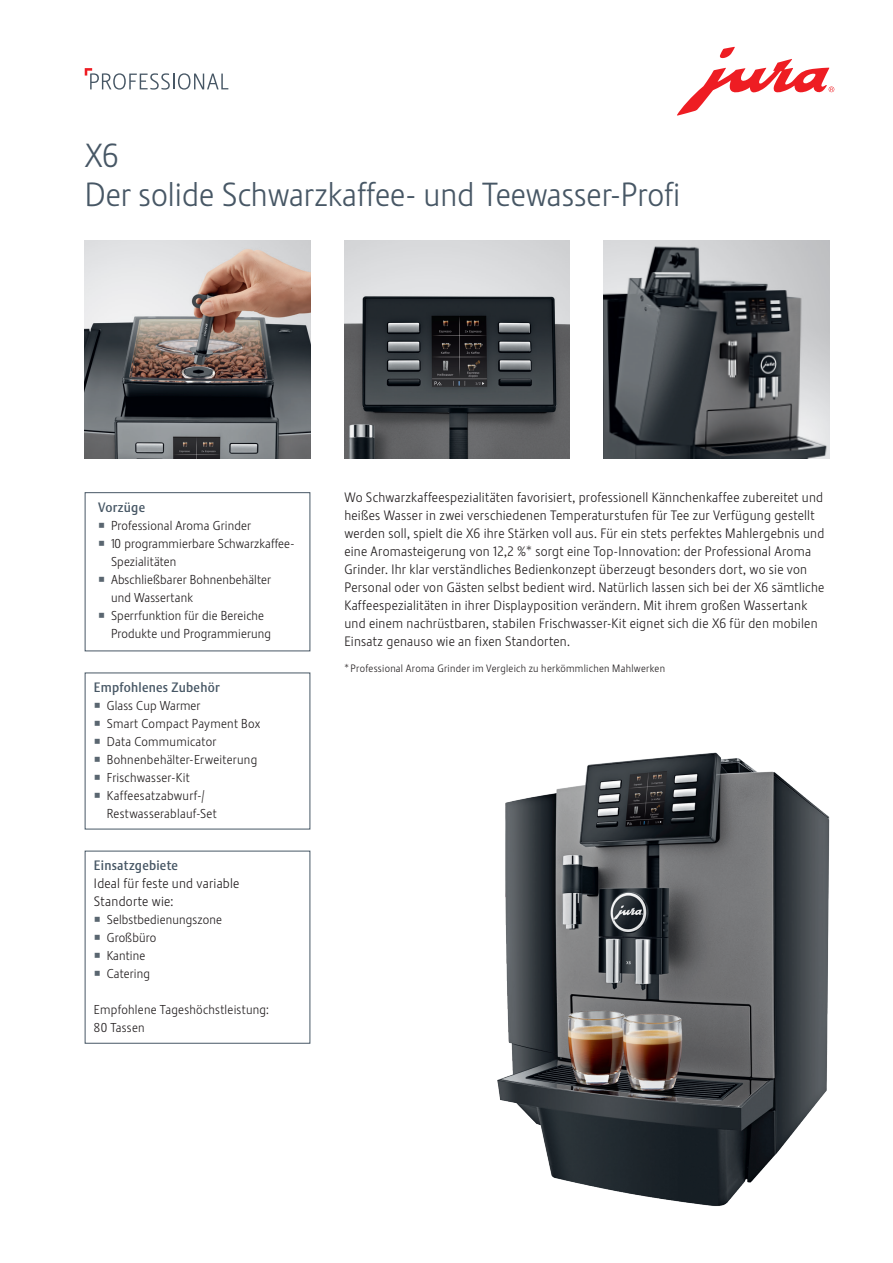
<style>
.page{position:relative;width:893px;height:1263px;background:#fff}
.page>*{position:absolute;margin:0;border:0;box-sizing:border-box;transform-origin:0 0}
.t1{font:33px/39px "Stalemate Pro 2 J Light";color:#475765}
.t2{font:13.5px/18px "Stalemate Pro 2 J Light";letter-spacing:.02em;color:#231f20}
.t3{font:13.5px "Stalemate Pro 2 J Medium";letter-spacing:.02em;color:#475765}
.t4{font:12.75px/18px "Stalemate Pro 2 J Light";letter-spacing:.01em;color:#231f20}
.t5{font:10.5px "Stalemate Pro 2 J Light";letter-spacing:.025em;color:#231f20}
</style>
<div class="page">
<svg style="left:677px;top:47px;width:157px;height:68px"></svg>
<img style="left:85px;top:240px;width:225px;height:218px">
<img style="left:344px;top:240px;width:225px;height:218px">
<img style="left:603px;top:240px;width:226px;height:218px">
<img style="left:497px;top:752px;width:333px;height:454px">
<div style="left:85px;top:492px;width:225px;height:159px;border:1px solid #475765"></div>
<svg style="left:85px;top:68px;width:143px;height:22px"></svg>
<h1 class="t1" style="left:85px;top:136px;width:597px">X6<br>Der solide Schwarzkaffee- und Teewasser-Profi</h1>
<p class="t3" style="left:98px;top:498px;width:48px">Vorzüge</p>
<p class="t4" style="left:111px;top:516px;width:185px">Professional Aroma Grinder<br>10 programmierbare Schwarzkaffee-<br>Spezialitäten<br>Abschließbarer Bohnenbehälter<br>und Wassertank<br>Sperrfunktion für die Bereiche<br>Produkte und Programmierung</p>
<p class="t3" style="left:94px;top:679px;width:127px">Empfohlenes Zubehör</p>
<p class="t4" style="left:107px;top:696px;width:155px">Glass Cup Warmer<br>Smart Compact Payment Box<br>Data Commumicator<br>Bohnenbehälter-Erweiterung<br>Frischwasser-Kit<br>Kaffeesatzabwurf-/<br>Restwasserablauf-Set</p>
<p class="t3" style="left:94px;top:857px;width:85px">Einsatzgebiete</p>
<p class="t2" style="left:94px;top:874px;width:147px">Ideal für feste und variable<br>Standorte wie:</p>
<p class="t4" style="left:107px;top:910px;width:117px">Selbstbedienungszone<br>Großbüro<br>Kantine<br>Catering</p>
<p class="t4" style="left:94px;top:1000px;width:176px">Empfohlene Tageshöchstleistung:<br>80 Tassen</p>
<p class="t2" style="left:344px;top:488px;width:481px">Wo Schwarzkaffeespezialitäten favorisiert, professionell Kännchenkaffee zubereitet und heißes Wasser in zwei verschiedenen Temperaturstufen für Tee zur Verfügung gestellt werden soll, spielt die X6 ihre Stärken voll aus. Für ein stets perfektes Mahlergebnis und eine Aromasteigerung von 12,2 %* sorgt eine Top-Innovation: der Professional Aroma Grinder. Ihr klar verständliches Bedienkonzept überzeugt besonders dort, wo sie von Personal oder von Gästen selbst bedient wird. Natürlich lassen sich bei der X6 sämtliche Kaffeespezialitäten in ihrer Displayposition verändern. Mit ihrem großen Wassertank und einem nachrüstbaren, stabilen Frischwasser-Kit eignet sich die X6 für den mobilen Einsatz genauso wie an fixen Standorten.</p>
<p class="t5" style="left:344px;top:662px;width:322px">* Professional Aroma Grinder im Vergleich zu herkömmlichen Mahlwerken</p>
</div>
